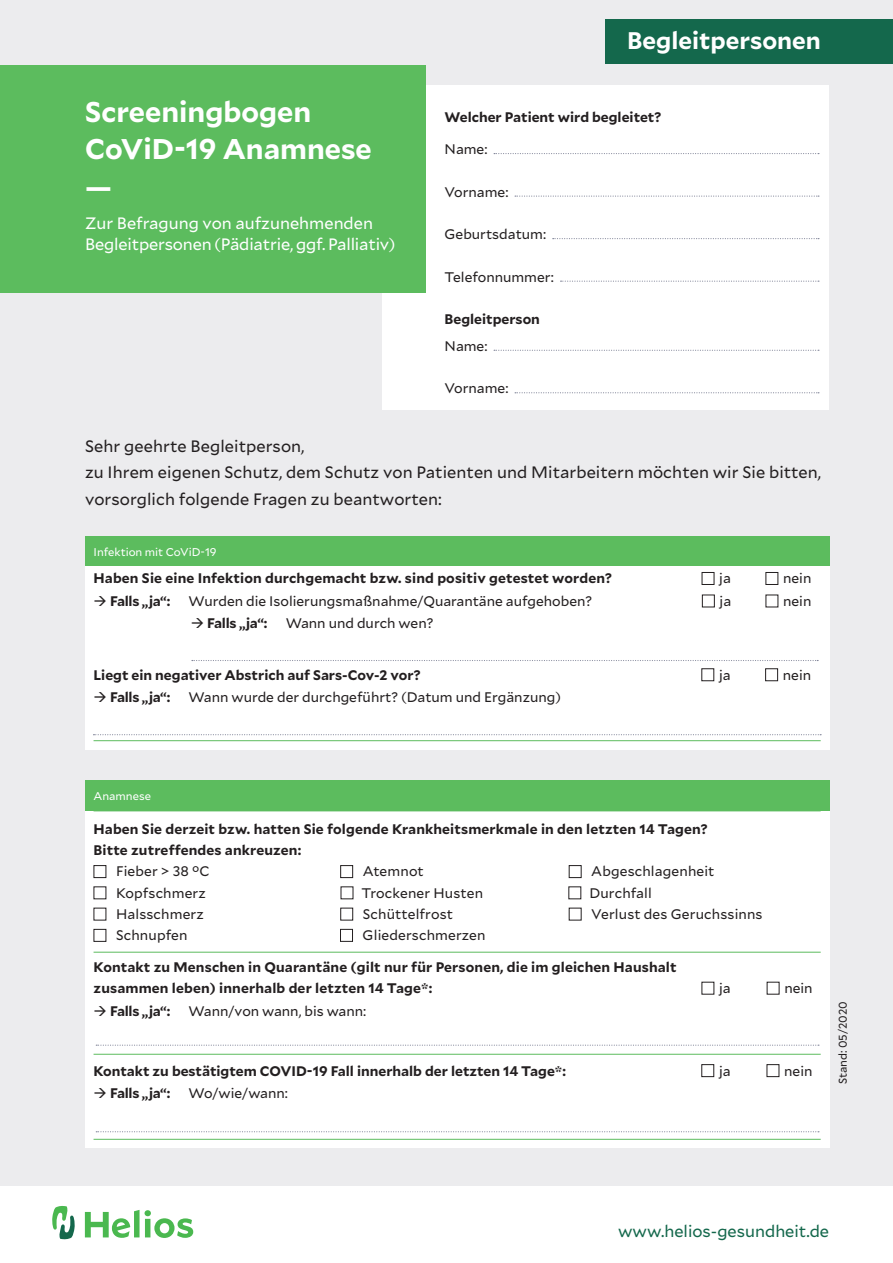
<style>
.page{position:relative;width:893px;height:1263px;background:#fff}
.page>*{position:absolute;margin:0;border:0;box-sizing:border-box;transform-origin:0 0}
.Überschrift_19pt_8_7{font:700 28.5px/37.2px "Mallory";color:#fff}
.Überschrift_16pt_7_5{font:700 24px "Mallory";color:#fff}
.Introtext_11pt_6_25m{font:16.5px/26.5px "Mallory";letter-spacing:.005em;color:#231f20}
.Unterüberschrift_11p{font:16.5px/21.3px "Mallory";letter-spacing:-.01em;color:#fff}
.URL_11pt_5mm___Book{font:16.5px "Mallory";color:#14684c}
.Mengentext_9_25pt_5m{font:700 13.8px/21.3px "Mallory";color:#231f20}
.Mengentext_9_25pt_5m-2{font:13.8px "Mallory";color:#231f20}
.Mengentext-Zwischenü{font:700 13.8px "Mallory";letter-spacing:.01em;color:#231f20}
.Mengentext-Zwischenü-2{font:13.8px "Mallory";color:#231f20}
.Marginalie_7_5pt_3_7{font:11.25px "Mallory";color:#fff}
.Marginalie_7_5pt_3_7-2{font:11.25px "Mallory";letter-spacing:-.005em;color:#231f20}
</style>
<div class="page">
<div style="left:0;top:0;width:893px;height:1186px;background:#ececee"></div>
<div style="left:383px;top:85px;width:446px;height:324px;background:#fff"></div>
<svg style="left:494px;top:153px;width:325px;height:1px"></svg>
<svg style="left:515px;top:196px;width:304px;height:1px"></svg>
<svg style="left:553px;top:238px;width:266px;height:1px"></svg>
<svg style="left:560px;top:281px;width:259px;height:1px"></svg>
<div style="left:0;top:65px;width:425px;height:227px;background:#5cbc5e"></div>
<svg style="left:494px;top:350px;width:325px;height:1px"></svg>
<svg style="left:515px;top:392px;width:304px;height:1px"></svg>
<div style="left:85px;top:810px;width:744px;height:338px;background:#fff"></div>
<hr style="left:94px;top:952px;width:727px;height:1px;background:#5cbc5e">
<hr style="left:94px;top:1054px;width:727px;height:1px;background:#5cbc5e">
<hr style="left:94px;top:1139px;width:727px;height:1px;background:#5cbc5e">
<div style="left:94px;top:865px;width:12px;height:13px;border:1px solid #231f20"></div>
<div style="left:340px;top:865px;width:13px;height:13px;border:1px solid #231f20"></div>
<div style="left:569px;top:865px;width:13px;height:13px;border:1px solid #231f20"></div>
<div style="left:340px;top:908px;width:13px;height:12px;border:1px solid #231f20"></div>
<div style="left:94px;top:929px;width:12px;height:13px;border:1px solid #231f20"></div>
<div style="left:340px;top:929px;width:13px;height:13px;border:1px solid #231f20"></div>
<div style="left:701px;top:1064px;width:13px;height:13px;border:1px solid #231f20"></div>
<div style="left:767px;top:1064px;width:12px;height:13px;border:1px solid #231f20"></div>
<svg style="left:96px;top:1044px;width:723px;height:2px"></svg>
<svg style="left:96px;top:1131px;width:723px;height:1px"></svg>
<div style="left:85px;top:781px;width:744px;height:30px;background:#5cbc5e"></div>
<div style="left:606px;top:19px;width:287px;height:45px;background:#14684c"></div>
<div style="left:85px;top:536px;width:744px;height:30px;background:#5cbc5e"></div>
<div style="left:85px;top:566px;width:744px;height:183px;background:#fff"></div>
<hr style="left:94px;top:740px;width:727px;height:1px;background:#5cbc5e">
<div style="left:702px;top:572px;width:12px;height:13px;border:1px solid #231f20"></div>
<div style="left:765px;top:572px;width:13px;height:13px;border:1px solid #231f20"></div>
<div style="left:702px;top:595px;width:13px;height:12px;border:1px solid #231f20"></div>
<div style="left:701px;top:668px;width:13px;height:13px;border:1px solid #231f20"></div>
<div style="left:765px;top:668px;width:13px;height:13px;border:1px solid #231f20"></div>
<svg style="left:192px;top:660px;width:626px;height:1px"></svg>
<svg style="left:93px;top:734px;width:728px;height:1px"></svg>
<svg style="left:85px;top:1210px;width:108px;height:28px"></svg>
<svg style="left:52px;top:1206px;width:23px;height:33px"></svg>
<p class="Überschrift_19pt_8_7" style="left:85px;top:92px;width:288px">Screeningbogen<br>CoViD-19 Anamnese —</p>
<p class="Unterüberschrift_11p" style="left:85px;top:211px;width:312px">Zur Befragung von aufzunehmenden<br>Begleitpersonen (Pädiatrie, ggf. Palliativ)</p>
<p class="Überschrift_16pt_7_5" style="left:627px;top:22px;width:195px">Begleitpersonen</p>
<p class="Mengentext_9_25pt_5m" style="left:445px;top:106px;width:218px">Welcher Patient wird begleitet?</p>
<p class="Mengentext_9_25pt_5m-2" style="left:445px;top:139px;width:44px">Name:</p>
<p class="Mengentext_9_25pt_5m-2" style="left:445px;top:182px;width:65px">Vorname:</p>
<p class="Mengentext_9_25pt_5m-2" style="left:445px;top:224px;width:103px">Geburtsdatum:</p>
<p class="Mengentext_9_25pt_5m-2" style="left:445px;top:267px;width:111px">Telefonnummer:</p>
<p class="Mengentext_9_25pt_5m" style="left:445px;top:308px;width:97px">Begleitperson</p>
<p class="Mengentext_9_25pt_5m-2" style="left:445px;top:336px;width:44px">Name:</p>
<p class="Mengentext_9_25pt_5m-2" style="left:445px;top:379px;width:65px">Vorname:</p>
<p class="Introtext_11pt_6_25m" style="left:85px;top:432px;width:738px">Sehr geehrte Begleitperson,<br>zu Ihrem eigenen Schutz, dem Schutz von Patienten und Mitarbeitern möchten wir Sie bitten, vorsorglich folgende Fragen zu beantworten:</p>
<p class="Marginalie_7_5pt_3_7" style="left:94px;top:544px;width:125px">Infektion mit CoViD-19</p>
<p class="Mengentext-Zwischenü" style="left:94px;top:568px;width:520px">Haben Sie eine Infektion durchgemacht bzw. sind positiv getestet worden?</p>
<p class="Mengentext-Zwischenü-2" style="left:719px;top:569px;width:13px">ja</p>
<p class="Mengentext-Zwischenü-2" style="left:783px;top:569px;width:30px">nein</p>
<p class="Mengentext_9_25pt_5m" style="left:94px;top:589px;width:78px">→ Falls „ja“:</p>
<p class="Mengentext_9_25pt_5m-2" style="left:189px;top:591px;width:405px">Wurden die Isolierungsmaßnahme/Quarantäne aufgehoben?</p>
<p class="Mengentext_9_25pt_5m-2" style="left:720px;top:591px;width:13px">ja</p>
<p class="Mengentext_9_25pt_5m-2" style="left:783px;top:591px;width:30px">nein</p>
<p class="Mengentext_9_25pt_5m" style="left:191px;top:612px;width:78px">→ Falls „ja“:</p>
<p class="Mengentext_9_25pt_5m-2" style="left:286px;top:614px;width:149px">Wann und durch wen?</p>
<p class="Mengentext_9_25pt_5m" style="left:94px;top:663px;width:329px">Liegt ein negativer Abstrich auf Sars-Cov-2 vor?</p>
<p class="Mengentext_9_25pt_5m-2" style="left:719px;top:665px;width:13px">ja</p>
<p class="Mengentext_9_25pt_5m-2" style="left:783px;top:665px;width:30px">nein</p>
<p class="Mengentext_9_25pt_5m" style="left:94px;top:686px;width:78px">→ Falls „ja“:</p>
<p class="Mengentext_9_25pt_5m-2" style="left:189px;top:687px;width:374px">Wann wurde der durchgeführt? (Datum und Ergänzung)</p>
<p class="Marginalie_7_5pt_3_7" style="left:94px;top:788px;width:59px">Anamnese</p>
<p class="Mengentext_9_25pt_5m" style="left:94px;top:817px;width:616px">Haben Sie derzeit bzw. hatten Sie folgende Krankheitsmerkmale in den letzten 14 Tagen?<br>Bitte zutreffendes ankreuzen:</p>
<p class="Mengentext_9_25pt_5m-2" style="left:116px;top:862px;width:95px">Fieber &gt; 38 °C</p>
<p class="Mengentext_9_25pt_5m-2" style="left:363px;top:862px;width:63px">Atemnot</p>
<p class="Mengentext_9_25pt_5m-2" style="left:591px;top:862px;width:125px">Abgeschlagenheit</p>
<p class="Mengentext_9_25pt_5m-2" style="left:116px;top:883px;width:91px">Kopfschmerz</p>
<p class="Mengentext_9_25pt_5m-2" style="left:362px;top:883px;width:123px">Trockener Husten</p>
<p class="Mengentext_9_25pt_5m-2" style="left:589px;top:883px;width:64px">Durchfall</p>
<p class="Mengentext_9_25pt_5m-2" style="left:116px;top:904px;width:89px">Halsschmerz</p>
<p class="Mengentext_9_25pt_5m-2" style="left:363px;top:904px;width:92px">Schüttelfrost</p>
<p class="Mengentext_9_25pt_5m-2" style="left:591px;top:904px;width:173px">Verlust des Geruchssinns</p>
<p class="Mengentext_9_25pt_5m-2" style="left:116px;top:925px;width:73px">Schnupfen</p>
<p class="Mengentext_9_25pt_5m-2" style="left:363px;top:925px;width:124px">Gliederschmerzen</p>
<p class="Mengentext_9_25pt_5m" style="left:94px;top:955px;width:585px">Kontakt zu Menschen in Quarantäne (gilt nur für Personen, die im gleichen Haushalt zusammen leben) innerhalb der letzten 14 Tage*:</p>
<p class="Mengentext_9_25pt_5m-2" style="left:719px;top:978px;width:13px">ja</p>
<p class="Mengentext_9_25pt_5m-2" style="left:784px;top:978px;width:30px">nein</p>
<p class="Mengentext_9_25pt_5m" style="left:94px;top:999px;width:78px">→ Falls „ja“:</p>
<p class="Mengentext_9_25pt_5m-2" style="left:189px;top:1001px;width:179px">Wann/von wann, bis wann:</p>
<p class="Mengentext_9_25pt_5m" style="left:94px;top:1059px;width:474px">Kontakt zu bestätigtem COVID-19 Fall innerhalb der letzten 14 Tage*:</p>
<p class="Mengentext_9_25pt_5m-2" style="left:719px;top:1061px;width:13px">ja</p>
<p class="Mengentext_9_25pt_5m-2" style="left:784px;top:1061px;width:30px">nein</p>
<p class="Mengentext_9_25pt_5m" style="left:94px;top:1081px;width:78px">→ Falls „ja“:</p>
<p class="Mengentext_9_25pt_5m-2" style="left:188px;top:1083px;width:101px">Wo/wie/wann:</p>
<p class="Marginalie_7_5pt_3_7-2" style="left:835px;top:1084px;width:85px;rotate:-90deg">Stand: 05/2020</p>
<p class="URL_11pt_5mm___Book" style="left:618px;top:1220px;width:213px">www.helios-gesundheit.de</p>
</div>
